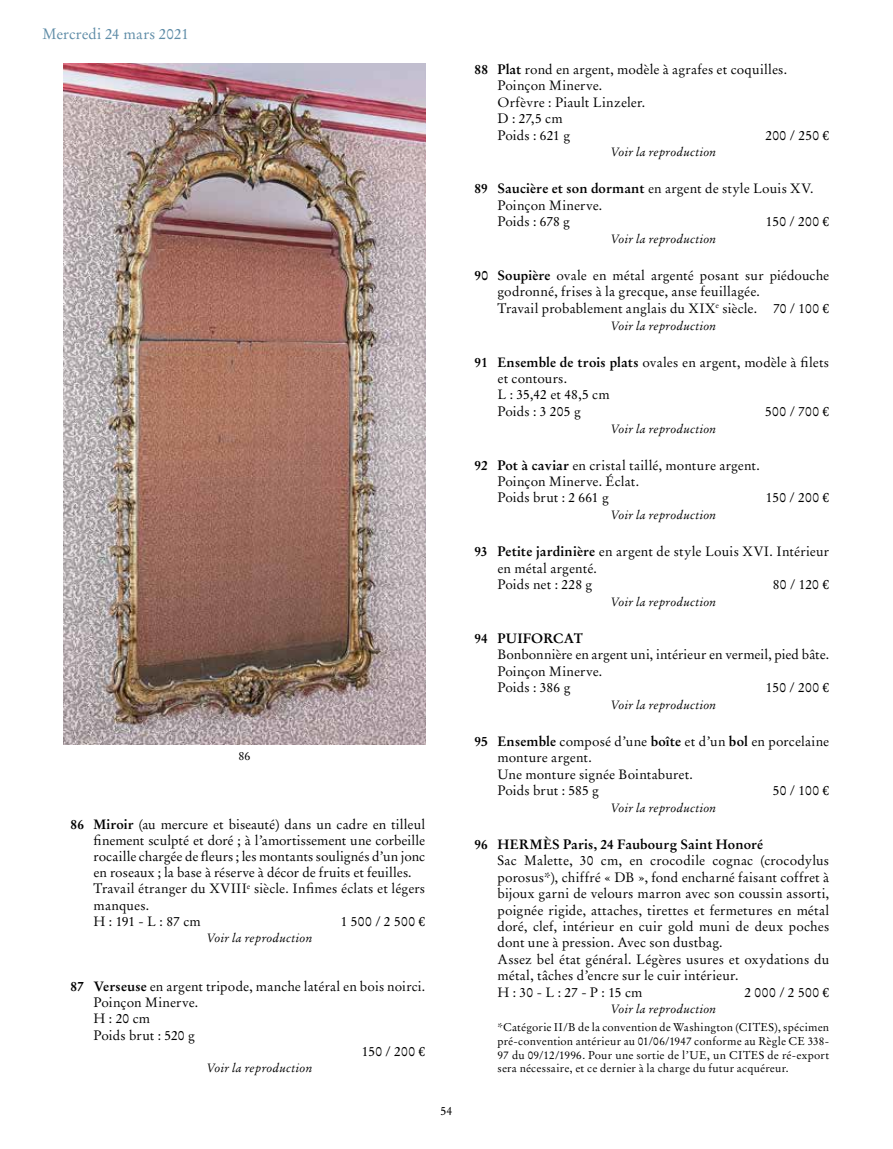
<style>
.page{position:relative;width:893px;height:1149px;background:#fff}
.page>*{position:absolute;margin:0;border:0;box-sizing:border-box;transform-origin:0 0}
.t1{font:15px "Stempel Garamond LT Std";letter-spacing:.01em;color:#5e8ca7}
.t2{font:13.5px/16.4px "Stempel Garamond LT Std";letter-spacing:.01em;color:#000}
.t3{font:700 13.5px "Stempel Garamond LT Std";letter-spacing:.005em;color:#000}
.t4{font:italic 12px "Stempel Garamond LT Std";letter-spacing:.02em;color:#000}
.t5{font:12px "Stempel Garamond LT Std";color:#000}
.t6{font:11.25px/13.6px "Stempel Garamond LT Std";letter-spacing:.02em;color:#000;text-align:justify}
.s1{font-weight:700}
</style>
<div class="page">
<img style="left:64px;top:64px;width:361px;height:680px">
<p class="t1" style="left:43px;top:25px;width:148px">Mercredi 24 mars 2021</p>
<p class="t5" style="left:238px;top:748px;width:14px">86</p>
<p class="t2" style="left:94px;top:815px;width:333px;text-indent:-23px"><span class="s1">86 Miroir</span> (au mercure et biseauté) dans un cadre en tilleul finement sculpté et doré ; à l’amortissement une corbeille rocaille chargée de fleurs ; les montants soulignés d’un jonc en roseaux ; la base à réserve à décor de fruits et feuilles.<br>Travail étranger du XVIII<sup>e</sup> siècle. Infimes éclats et légers manques.<br>H : 191 - L : 87 cm</p>
<p class="t2" style="left:341px;top:912px;width:86px">1 500 / 2 500 €</p>
<p class="t4" style="left:206px;top:930px;width:107px">Voir la reproduction</p>
<p class="t2" style="left:71px;top:977px;width:356px"><span class="s1">87 Verseuse</span> en argent tripode, manche latéral en bois noirci.</p>
<p class="t2" style="left:94px;top:994px;width:106px">Poinçon Minerve.</p>
<p class="t2" style="left:94px;top:1010px;width:58px">H : 20 cm</p>
<p class="t2" style="left:94px;top:1026px;width:103px">Poids brut : 520 g</p>
<p class="t2" style="left:362px;top:1042px;width:65px">150 / 200 €</p>
<p class="t4" style="left:206px;top:1060px;width:107px">Voir la reproduction</p>
<p class="t5" style="left:440px;top:1103px;width:13px">54</p>
<p class="t2" style="left:497px;top:61px;width:291px;text-indent:-23px"><span class="s1">88 Plat</span> rond en argent, modèle à agrafes et coquilles.<br>Poinçon Minerve.<br>Orfèvre : Piault Linzeler.<br>D : 27,5 cm<br>Poids : 621 g</p>
<p class="t2" style="left:765px;top:127px;width:65px">200 / 250 €</p>
<p class="t4" style="left:610px;top:145px;width:107px">Voir la reproduction</p>
<p class="t2" style="left:497px;top:181px;width:317px;text-indent:-23px"><span class="s1">89 Saucière et son dormant</span> en argent de style Louis XV.<br>Poinçon Minerve.<br>Poids : 678 g</p>
<p class="t2" style="left:766px;top:213px;width:65px">150 / 200 €</p>
<p class="t4" style="left:610px;top:231px;width:107px">Voir la reproduction</p>
<p class="t2" style="left:497px;top:267px;width:333px;text-indent:-23px"><span class="s1">90 Soupière</span> ovale en métal argenté posant sur piédouche godronné, frises à la grecque, anse feuillagée.<br>Travail probablement anglais du XIX<sup>e</sup> siècle. 70 / 100 €</p>
<p class="t4" style="left:610px;top:318px;width:107px">Voir la reproduction</p>
<p class="t2" style="left:497px;top:354px;width:333px;text-indent:-23px"><span class="s1">91 Ensemble de trois plats</span> ovales en argent, modèle à filets et contours.<br>L : 35,42 et 48,5 cm<br>Poids : 3 205 g</p>
<p class="t2" style="left:765px;top:403px;width:65px">500 / 700 €</p>
<p class="t4" style="left:610px;top:421px;width:107px">Voir la reproduction</p>
<p class="t2" style="left:497px;top:457px;width:264px;text-indent:-23px"><span class="s1">92 Pot à caviar</span> en cristal taillé, monture argent.<br>Poinçon Minerve. Éclat.<br>Poids brut : 2 661 g</p>
<p class="t2" style="left:766px;top:489px;width:65px">150 / 200 €</p>
<p class="t4" style="left:610px;top:507px;width:107px">Voir la reproduction</p>
<p class="t2" style="left:497px;top:543px;width:333px;text-indent:-23px"><span class="s1">93 Petite jardinière</span> en argent de style Louis XVI. Intérieur en métal argenté.<br>Poids net : 228 g</p>
<p class="t2" style="left:773px;top:576px;width:58px">80 / 120 €</p>
<p class="t4" style="left:610px;top:594px;width:107px">Voir la reproduction</p>
<p class="t3" style="left:474px;top:629px;width:110px">94 PUIFORCAT</p>
<p class="t2" style="left:497px;top:646px;width:333px">Bonbonnière en argent uni, intérieur en vermeil, pied bâte.<br>Poinçon Minerve.<br>Poids : 386 g</p>
<p class="t2" style="left:766px;top:679px;width:65px">150 / 200 €</p>
<p class="t4" style="left:610px;top:697px;width:107px">Voir la reproduction</p>
<p class="t2" style="left:497px;top:733px;width:333px;text-indent:-23px"><span class="s1">95 Ensemble</span> composé d’une <span class="s1">boîte</span> et d’un <span class="s1">bol</span> en porcelaine monture argent.<br>Une monture signée Bointaburet.<br>Poids brut : 585 g</p>
<p class="t2" style="left:773px;top:782px;width:58px">50 / 100 €</p>
<p class="t4" style="left:610px;top:800px;width:107px">Voir la reproduction</p>
<p class="t3" style="left:474px;top:835px;width:290px">96 HERMÈS Paris, 24 Faubourg Saint Honoré</p>
<p class="t2" style="left:497px;top:852px;width:333px">Sac Malette, 30 cm, en crocodile cognac (crocodylus porosus*), chiffré « DB », fond encharné faisant coffret à bijoux garni de velours marron avec son coussin assorti, poignée rigide, attaches, tirettes et fermetures en métal doré, clef, intérieur en cuir gold muni de deux poches dont une à pression. Avec son dustbag.<br>Assez bel état général. Légères usures et oxydations du métal, tâches d’encre sur le cuir intérieur.<br>H : 30 - L : 27 - P : 15 cm</p>
<p class="t2" style="left:744px;top:983px;width:86px">2 000 / 2 500 €</p>
<p class="t4" style="left:610px;top:1001px;width:107px">Voir la reproduction</p>
<p class="t6" style="left:497px;top:1020px;width:333px">*Catégorie II/B de la convention de Washington (CITES), spécimen pré-convention antérieur au 01/06/1947 conforme au Règle CE 338- 97 du 09/12/1996. Pour une sortie de l’UE, un CITES de ré-export sera nécessaire, et ce dernier à la charge du futur acquéreur.</p>
</div>
